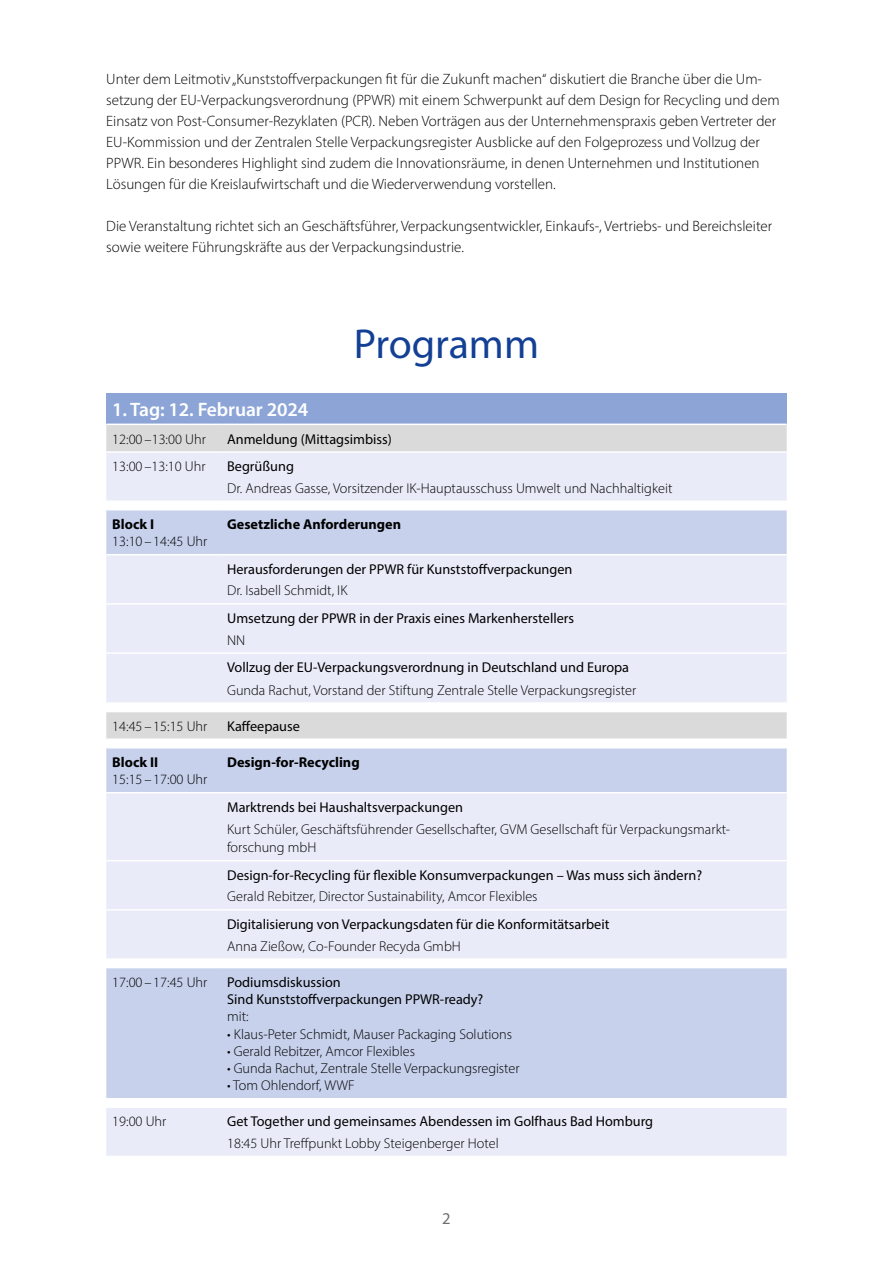
<style>
.page{position:relative;width:893px;height:1263px;background:#fff}
.page>*{position:absolute;margin:0;border:0;box-sizing:border-box;transform-origin:0 0}
.blau_fett{font:42px "Myriad Pro";letter-spacing:-.005em;color:#134094}
.tabelle_Fliesstext{font:600 19.5px "Myriad Pro";letter-spacing:-.005em;color:#fff}
.t1{font:16.5px "Myriad Pro";color:#6f6f6e}
.Fließtext_light_10_13{font:300 15px/21px "Myriad Pro";color:#000}
.tabelle_name{font:300 14.25px/18px "Myriad Pro";color:#000}
.tabelle_Fliesstext-2{font:14.25px "Myriad Pro";color:#000}
.tabelle_Fliesstext-3{font:300 14.25px/17.2px "Myriad Pro";color:#000}
.tabelle_name-2{font:14.25px "Myriad Pro";color:#000}
.tabelle_Fliesstext-4{font:700 14.25px "Myriad Pro";color:#000}
.s1{font-weight:700}
</style>
<div class="page">
<div style="left:106px;top:393px;width:681px;height:31px;background:#8ca5d6"></div>
<div style="left:106px;top:425px;width:681px;height:26px;background:#dadada"></div>
<div style="left:106px;top:453px;width:681px;height:703px;background:#e9ecf8"></div>
<svg style="left:106px;top:502px;width:681px;height:604px"></svg>
<svg style="left:106px;top:510px;width:681px;height:588px;background:#dce1f2"></svg>
<hr style="left:106px;top:500px;width:115px;height:2px;background:#fff">
<hr style="left:221px;top:500px;width:566px;height:2px;background:#fff">
<hr style="left:106px;top:509px;width:115px;height:1px;background:#fff">
<hr style="left:221px;top:509px;width:566px;height:1px;background:#fff">
<hr style="left:106px;top:554px;width:115px;height:1px;background:#fff">
<hr style="left:221px;top:554px;width:566px;height:1px;background:#fff">
<hr style="left:106px;top:603px;width:115px;height:2px;background:#fff">
<hr style="left:221px;top:603px;width:566px;height:2px;background:#fff">
<hr style="left:106px;top:652px;width:115px;height:2px;background:#fff">
<hr style="left:221px;top:652px;width:566px;height:2px;background:#fff">
<hr style="left:106px;top:702px;width:115px;height:2px;background:#fff">
<hr style="left:221px;top:702px;width:566px;height:2px;background:#fff">
<hr style="left:106px;top:711px;width:115px;height:1px;background:#fff">
<hr style="left:221px;top:711px;width:566px;height:1px;background:#fff">
<hr style="left:106px;top:738px;width:115px;height:2px;background:#fff">
<hr style="left:221px;top:738px;width:566px;height:2px;background:#fff">
<hr style="left:106px;top:747px;width:115px;height:1px;background:#fff">
<hr style="left:221px;top:747px;width:566px;height:1px;background:#fff">
<hr style="left:106px;top:792px;width:115px;height:1px;background:#fff">
<hr style="left:221px;top:792px;width:566px;height:1px;background:#fff">
<hr style="left:106px;top:860px;width:115px;height:1px;background:#fff">
<hr style="left:221px;top:860px;width:566px;height:1px;background:#fff">
<hr style="left:106px;top:909px;width:115px;height:2px;background:#fff">
<hr style="left:221px;top:909px;width:566px;height:2px;background:#fff">
<hr style="left:106px;top:958px;width:115px;height:2px;background:#fff">
<hr style="left:221px;top:958px;width:566px;height:2px;background:#fff">
<hr style="left:106px;top:967px;width:115px;height:1px;background:#fff">
<hr style="left:221px;top:967px;width:566px;height:1px;background:#fff">
<hr style="left:106px;top:1098px;width:115px;height:1px;background:#fff">
<hr style="left:221px;top:1098px;width:566px;height:1px;background:#fff">
<hr style="left:106px;top:1106px;width:115px;height:2px;background:#fff">
<hr style="left:221px;top:1106px;width:566px;height:2px;background:#fff">
<p class="Fließtext_light_10_13" style="left:106px;top:68px;width:675px">Unter dem Leitmotiv „Kunststoffverpackungen fit für die Zukunft machen“ diskutiert die Branche über die Um&shy;setzung der EU-Verpackungsverordnung (PPWR) mit einem Schwerpunkt auf dem Design for Recycling und dem Einsatz von Post-Consumer-Rezyklaten (PCR). Neben Vorträgen aus der Unternehmenspraxis geben Vertreter der EU-Kommission und der Zentralen Stelle Verpackungsregister Ausblicke auf den Folgeprozess und Vollzug der PPWR. Ein besonderes Highlight sind zudem die Innovationsräume, in denen Unternehmen und Institutionen Lösungen für die Kreislaufwirtschaft und die Wiederverwendung vorstellen.</p>
<p class="Fließtext_light_10_13" style="left:106px;top:215px;width:667px">Die Veranstaltung richtet sich an Geschäftsführer, Verpackungsentwickler, Einkaufs-, Vertriebs- und Bereichsleiter sowie weitere Führungskräfte aus der Verpackungsindustrie.</p>
<p class="blau_fett" style="left:354px;top:318px;width:187px">Programm</p>
<p class="tabelle_Fliesstext" style="left:112px;top:397px;width:197px">1. Tag: 12. Februar 2024</p>
<p class="tabelle_Fliesstext-3" style="left:112px;top:430px;width:95px">12:00 –13:00 Uhr</p>
<p class="tabelle_Fliesstext-2" style="left:227px;top:430px;width:166px">Anmeldung (Mittagsimbiss)</p>
<p class="tabelle_Fliesstext-3" style="left:112px;top:458px;width:95px">13:00–13:10 Uhr</p>
<p class="tabelle_Fliesstext-2" style="left:227px;top:458px;width:68px">Begrüßung</p>
<p class="tabelle_name" style="left:227px;top:479px;width:447px">Dr. Andreas Gasse, Vorsitzender IK-Hauptausschuss Umwelt und Nachhaltigkeit</p>
<p class="tabelle_Fliesstext-3" style="left:112px;top:515px;width:97px"><span class="s1">Block I<br></span>13:10–14:45 Uhr</p>
<p class="tabelle_Fliesstext-4" style="left:227px;top:515px;width:176px">Gesetzliche Anforderungen</p>
<p class="tabelle_name-2" style="left:227px;top:560px;width:347px">Herausforderungen der PPWR für Kunststoffverpackungen</p>
<p class="tabelle_name" style="left:227px;top:581px;width:122px">Dr. Isabell Schmidt, IK</p>
<p class="tabelle_Fliesstext-2" style="left:227px;top:609px;width:349px">Umsetzung der PPWR in der Praxis eines Markenherstellers</p>
<p class="tabelle_name" style="left:227px;top:631px;width:20px">NN</p>
<p class="tabelle_name-2" style="left:227px;top:659px;width:404px">Vollzug der EU-Verpackungsverordnung in Deutschland und Europa</p>
<p class="tabelle_name" style="left:227px;top:681px;width:411px">Gunda Rachut, Vorstand der Stiftung Zentrale Stelle Verpackungsregister</p>
<p class="tabelle_Fliesstext-3" style="left:112px;top:717px;width:97px">14:45–15:15 Uhr</p>
<p class="tabelle_Fliesstext-2" style="left:227px;top:717px;width:74px">Kaffeepause</p>
<p class="tabelle_Fliesstext-3" style="left:112px;top:753px;width:97px"><span class="s1">Block II<br></span>15:15–17:00 Uhr</p>
<p class="tabelle_Fliesstext-4" style="left:227px;top:753px;width:134px">Design-for-Recycling</p>
<p class="tabelle_Fliesstext-2" style="left:227px;top:798px;width:237px">Marktrends bei Haushaltsverpackungen</p>
<p class="tabelle_name" style="left:227px;top:820px;width:505px">Kurt Schüler, Geschäftsführender Gesellschafter, GVM Gesellschaft für Verpackungsmarkt&shy;forschung mbH</p>
<p class="tabelle_Fliesstext-2" style="left:227px;top:866px;width:477px">Design-for-Recycling für flexible Konsumverpackungen – Was muss sich ändern?</p>
<p class="tabelle_name" style="left:227px;top:887px;width:312px">Gerald Rebitzer, Director Sustainability, Amcor Flexibles</p>
<p class="tabelle_Fliesstext-2" style="left:227px;top:915px;width:384px">Digitalisierung von Verpackungsdaten für die Konformitätsarbeit</p>
<p class="tabelle_name" style="left:227px;top:937px;width:235px">Anna Zießow, Co-Founder Recyda GmbH</p>
<p class="tabelle_Fliesstext-3" style="left:112px;top:973px;width:97px">17:00–17:45 Uhr</p>
<p class="tabelle_Fliesstext-2" style="left:227px;top:973px;width:115px">Podiumsdiskussion</p>
<p class="tabelle_Fliesstext-2" style="left:227px;top:990px;width:258px">Sind Kunststoffverpackungen PPWR-ready?</p>
<p class="tabelle_Fliesstext-3" style="left:227px;top:1008px;width:23px">mit:</p>
<p class="tabelle_Fliesstext-3" style="left:227px;top:1025px;width:287px">• Klaus-Peter Schmidt, Mauser Packaging Solutions</p>
<p class="tabelle_Fliesstext-3" style="left:227px;top:1042px;width:189px">• Gerald Rebitzer, Amcor Flexibles</p>
<p class="tabelle_Fliesstext-3" style="left:227px;top:1059px;width:294px">• Gunda Rachut, Zentrale Stelle Verpackungsregister</p>
<p class="tabelle_Fliesstext-3" style="left:227px;top:1077px;width:129px">• Tom Ohlendorf, WWF</p>
<p class="tabelle_Fliesstext-3" style="left:112px;top:1113px;width:56px">19:00 Uhr</p>
<p class="tabelle_Fliesstext-2" style="left:227px;top:1113px;width:428px">Get Together und gemeinsames Abendessen im Golfhaus Bad Homburg</p>
<p class="tabelle_name" style="left:227px;top:1134px;width:273px">18:45 Uhr Treffpunkt Lobby Steigenberger Hotel</p>
<p class="t1" style="left:442px;top:1208px;width:10px">2</p>
</div>
